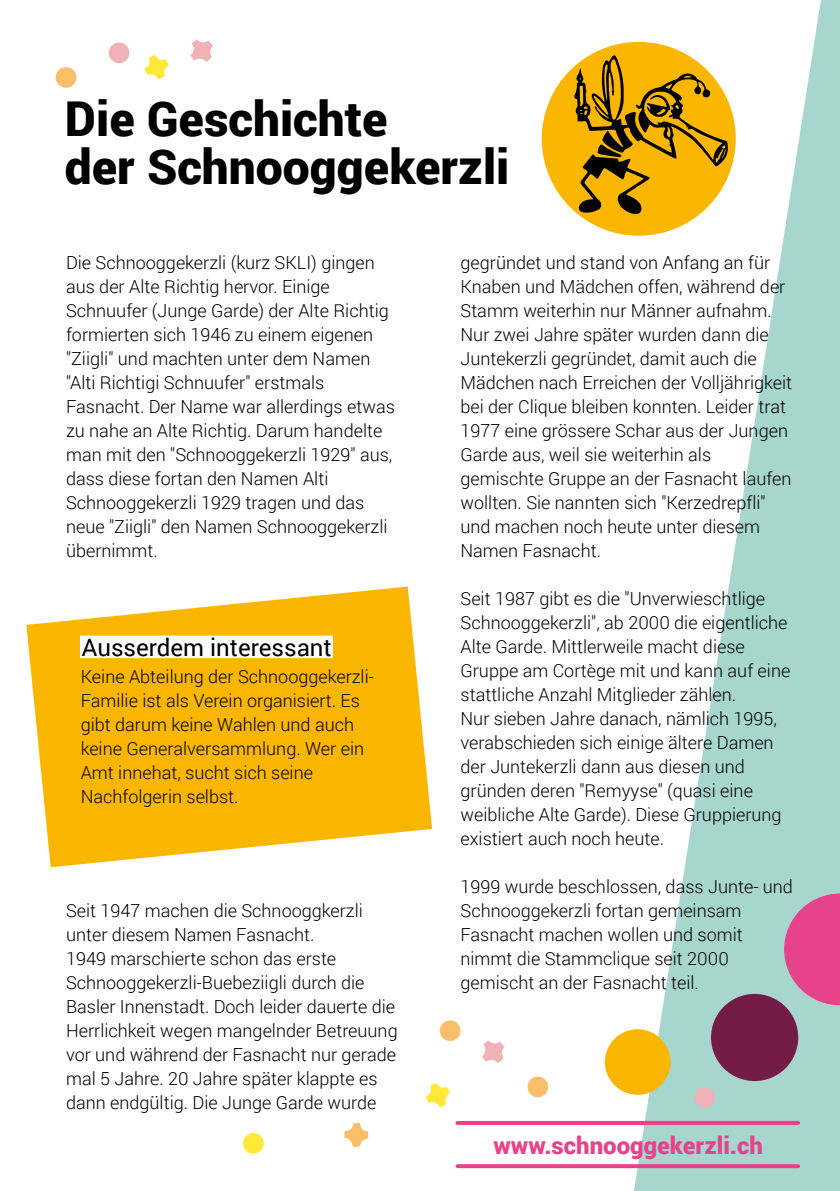
<style>
.page{position:relative;width:840px;height:1191px;background:#fff}
.page>*{position:absolute;margin:0;border:0;box-sizing:border-box;transform-origin:0 0}
.t1{font:900 48px/48px "Roboto";color:#000}
.t2{font:900 24px "Roboto";color:#e7438a}
.t3{font:24px "Roboto";color:#000}
.t4{font:300 18px/24px "Roboto";color:#000}
.t5{font:300 18px/24px "Roboto";color:#000300}
</style>
<div class="page">
<svg style="left:623px;top:0;width:216px;height:1191px;fill:#a7d6cf"></svg>
<svg style="left:344px;top:1123px;width:24px;height:24px"></svg>
<svg style="left:243px;top:1133px;width:21px;height:21px"></svg>
<svg style="left:692px;top:1085px;width:24px;height:23px"></svg>
<svg style="left:527px;top:1076px;width:22px;height:22px"></svg>
<svg style="left:482px;top:1040px;width:22px;height:23px"></svg>
<svg style="left:426px;top:1083px;width:24px;height:24px"></svg>
<svg style="left:439px;top:1020px;width:22px;height:21px"></svg>
<svg style="left:26px;top:586px;width:406px;height:281px;fill:#fab600"></svg>
<div style="left:80px;top:635px;width:252px;height:23px;background:#fff;border:4px solid #f4fffe"></div>
<div style="left:541px;top:42px;width:194px;height:194px;background:#fab600;border-radius:50%"></div>
<svg style="left:574px;top:55px;width:153px;height:159px"></svg>
<svg style="left:457px;top:1164px;width:340px;height:4px"></svg>
<hr style="left:457px;top:1121px;width:340px;height:4px;background:#e7438a">
<svg style="left:108px;top:42px;width:22px;height:22px"></svg>
<svg style="left:55px;top:67px;width:22px;height:21px"></svg>
<svg style="left:144px;top:55px;width:25px;height:25px"></svg>
<svg style="left:190px;top:39px;width:23px;height:23px"></svg>
<svg style="left:783px;top:893px;width:56px;height:112px"></svg>
<div style="left:710px;top:994px;width:87px;height:87px;background:#731c47;border-radius:50%"></div>
<div style="left:604px;top:1029px;width:66px;height:65px;background:#fab600;border-radius:50%"></div>
<h1 class="t1" style="left:65px;top:93px;width:446px">Die Geschichte<br>der Schnooggekerzli</h1>
<p class="t4" style="left:66px;top:250px;width:330px">Die Schnooggekerzli (kurz SKLI) gingen aus der Alte Richtig hervor. Einige Schnuufer (Junge Garde) der Alte Richtig formierten sich 1946 zu einem eigenen "Ziigli" und machten unter dem Namen "Alti Richtigi Schnuufer" erstmals Fasnacht. Der Name war allerdings etwas zu nahe an Alte Richtig. Darum handelte man mit den "Schnooggekerzli 1929" aus, dass diese fortan den Namen Alti Schnooggekerzli 1929 tragen und das neue "Ziigli" den Namen Schnooggekerzli übernimmt.</p>
<h2 class="t3" style="left:82px;top:631px;width:251px">Ausserdem interessant</h2>
<p class="t5" style="left:81px;top:663px;width:294px">Keine Abteilung der Schnooggekerzli-<br>Familie ist als Verein organisiert. Es gibt darum keine Wahlen und auch keine Generalversammlung. Wer ein<br>Amt innehat, sucht sich seine<br>Nachfolgerin selbst.</p>
<p class="t4" style="left:66px;top:898px;width:333px">Seit 1947 machen die Schnooggkerzli unter diesem Namen Fasnacht.<br>1949 marschierte schon das erste Schnooggekerzli-Buebeziigli durch die Basler Innenstadt. Doch leider dauerte die Herrlichkeit wegen mangelnder Betreuung vor und während der Fasnacht nur gerade mal 5 Jahre. 20 Jahre später klappte es dann endgültig. Die Junge Garde wurde</p>
<p class="t4" style="left:460px;top:250px;width:333px">gegründet und stand von Anfang an für Knaben und Mädchen offen, während der Stamm weiterhin nur Männer aufnahm.<br>Nur zwei Jahre später wurden dann die Juntekerzli gegründet, damit auch die Mädchen nach Erreichen der Volljährigkeit bei der Clique bleiben konnten. Leider trat 1977 eine grössere Schar aus der Jungen Garde aus, weil sie weiterhin als gemischte Gruppe an der Fasnacht laufen wollten. Sie nannten sich "Kerzedrepfli" und machen noch heute unter diesem Namen Fasnacht.</p>
<p class="t4" style="left:460px;top:586px;width:331px">Seit 1987 gibt es die "Unverwieschtlige Schnooggekerzli", ab 2000 die eigentliche Alte Garde. Mittlerweile macht diese Gruppe am Cortège mit und kann auf eine stattliche Anzahl Mitglieder zählen.<br>Nur sieben Jahre danach, nämlich 1995, verabschieden sich einige ältere Damen der Juntekerzli dann aus diesen und gründen deren "Remyyse" (quasi eine weibliche Alte Garde). Diese Gruppierung existiert auch noch heute.</p>
<p class="t4" style="left:460px;top:874px;width:334px">1999 wurde beschlossen, dass Junte- und Schnooggekerzli fortan gemeinsam Fasnacht machen wollen und somit nimmt die Stammclique seit 2000 gemischt an der Fasnacht teil.</p>
<h2 class="t2" style="left:493px;top:1128px;width:271px">www.schnooggekerzli.ch</h2>
</div>
